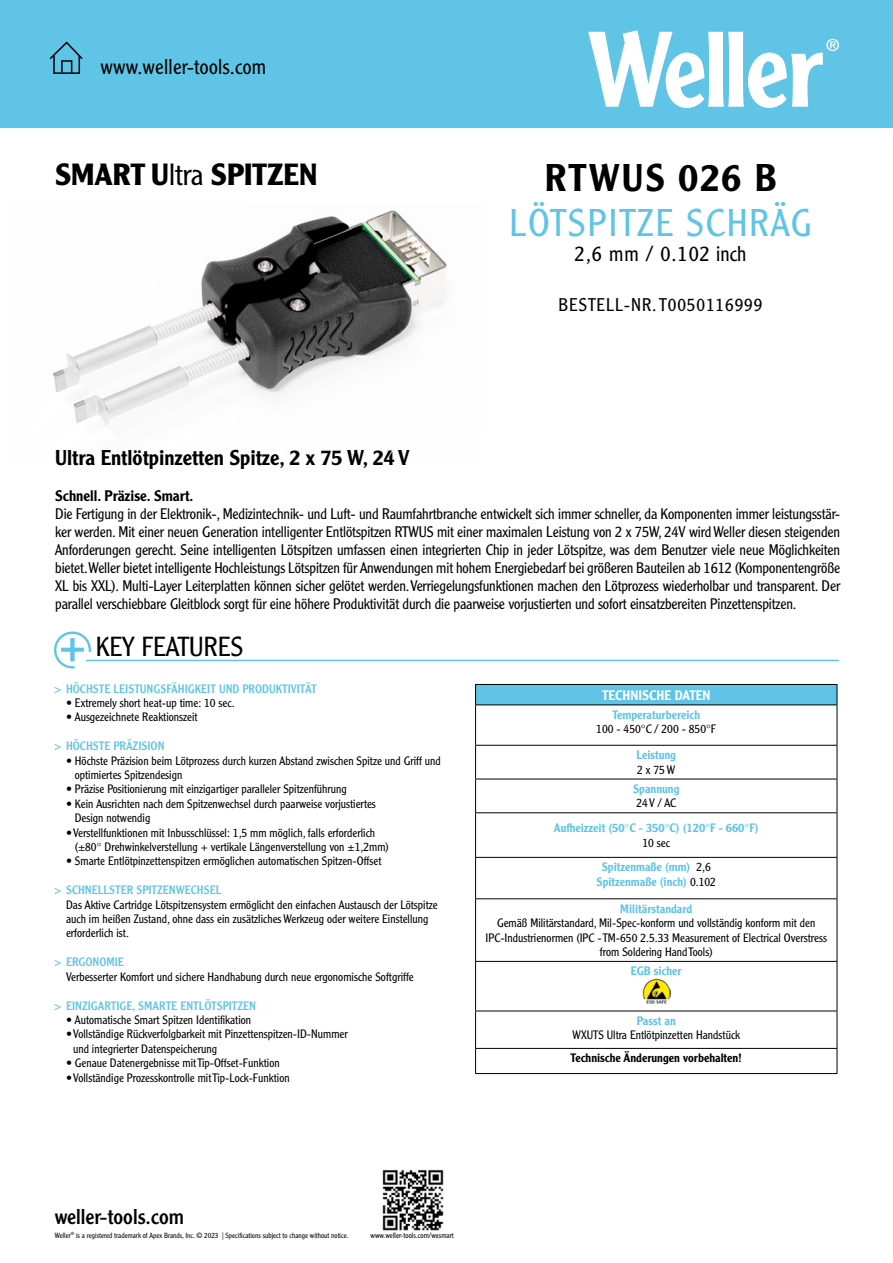
<style>
.page{position:relative;width:893px;height:1263px;background:#fff}
.page>*{position:absolute;margin:0;border:0;box-sizing:border-box;transform-origin:0 0}
.t1{font:300 37.8px "Clearface Gothic LT Std";letter-spacing:.05em;color:#5fc4e5}
.t2{font:500 37.8px "Clearface Gothic LT Std";letter-spacing:.05em;color:#000}
.t3{font:700 30px "Clearface Gothic LT Std";color:#000}
.t4{font:300 27px "Clearface Gothic LT Std";color:#000}
.t5{font:500 21px "Clearface Gothic LT Std";color:#000}
.t6{font:300 21px "Clearface Gothic LT Std";letter-spacing:.01em;color:#000}
.t7{font:21px "Clearface Gothic LT Std";color:#000}
.t8{font:300 18px "Clearface Gothic LT Std";letter-spacing:.05em;color:#000}
.t9{font:300 15px/18px "Clearface Gothic LT Std";letter-spacing:-.01em;color:#000;text-align:justify}
.t10{font:500 15px "Clearface Gothic LT Std";color:#000}
.t11{font:500 13.5px "Clearface Gothic LT Std";color:#fff}
.t12{font:300 12px/14.4px "Clearface Gothic LT Std";color:#000}
.t13{font:500 12px/24.8px "Clearface Gothic LT Std";color:#5fc4e5;text-align:center}
.t14{font:12px "Clearface Gothic LT Std";color:#5fc4e5}
.t15{font:500 12px "Clearface Gothic LT Std";color:#000}
.t16{font:300 7.65px "Clearface Gothic LT Std";color:#000}
.t17{font:300 7.35px "Clearface Gothic LT Std";color:#000}
.s1{font-weight:300}
.s2{font-weight:300;color:#000}
</style>
<div class="page">
<img style="left:52px;top:210px;width:395px;height:216px">
<div style="left:0;top:0;width:893px;height:128px;background:#5fc4e5"></div>
<svg style="left:588px;top:30px;width:251px;height:78px"></svg>
<svg style="left:49px;top:41px;width:34px;height:33px"></svg>
<svg style="left:54px;top:631px;width:37px;height:37px"></svg>
<hr style="left:86px;top:660px;width:753px;height:1px;background:#5fc4e5">
<div style="left:476px;top:684px;width:361px;height:21px;background:#5fc4e5"></div>
<hr style="left:475px;top:684px;width:362px;height:1px;background:#000">
<svg style="left:475px;top:685px;width:1px;height:19px"></svg>
<svg style="left:837px;top:685px;width:1px;height:19px"></svg>
<hr style="left:475px;top:704px;width:362px;height:1px;background:#000">
<hr style="left:475px;top:705px;width:1px;height:40px;background:#000">
<hr style="left:837px;top:705px;width:1px;height:40px;background:#000">
<hr style="left:475px;top:745px;width:362px;height:1px;background:#000">
<hr style="left:475px;top:746px;width:1px;height:33px;background:#000">
<hr style="left:837px;top:746px;width:1px;height:33px;background:#000">
<hr style="left:475px;top:779px;width:362px;height:1px;background:#000">
<hr style="left:475px;top:779px;width:1px;height:33px;background:#000">
<hr style="left:837px;top:779px;width:1px;height:33px;background:#000">
<hr style="left:475px;top:812px;width:362px;height:1px;background:#000">
<hr style="left:475px;top:813px;width:1px;height:44px;background:#000">
<hr style="left:837px;top:813px;width:1px;height:44px;background:#000">
<hr style="left:475px;top:857px;width:362px;height:1px;background:#000">
<hr style="left:475px;top:858px;width:1px;height:40px;background:#000">
<hr style="left:837px;top:858px;width:1px;height:40px;background:#000">
<hr style="left:475px;top:898px;width:362px;height:1px;background:#000">
<hr style="left:475px;top:899px;width:1px;height:62px;background:#000">
<hr style="left:837px;top:899px;width:1px;height:62px;background:#000">
<hr style="left:475px;top:961px;width:362px;height:1px;background:#000">
<hr style="left:475px;top:962px;width:1px;height:48px;background:#000">
<hr style="left:837px;top:962px;width:1px;height:48px;background:#000">
<hr style="left:475px;top:1010px;width:362px;height:1px;background:#000">
<hr style="left:475px;top:1011px;width:1px;height:37px;background:#000">
<hr style="left:837px;top:1011px;width:1px;height:37px;background:#000">
<hr style="left:475px;top:1048px;width:362px;height:1px;background:#000">
<svg style="left:475px;top:1049px;width:1px;height:24px"></svg>
<svg style="left:837px;top:1049px;width:1px;height:24px"></svg>
<hr style="left:475px;top:1073px;width:362px;height:1px;background:#000">
<img style="left:642px;top:978px;width:29px;height:26px">
<img style="left:382px;top:1170px;width:62px;height:61px">
<h3 class="t6" style="left:101px;top:54px;width:167px">www.weller-tools.com</h3>
<h2 class="t3" style="left:55px;top:157px;width:264px">SMART U<span class="s1">ltra</span> SPITZEN</h2>
<h1 class="t2" style="left:545px;top:154px;width:233px">RTWUS 026 B</h1>
<h1 class="t1" style="left:509px;top:200px;width:304px">LÖTSPITZE SCHRÄG</h1>
<h3 class="t6" style="left:575px;top:241px;width:173px">2,6 mm / 0.102 inch</h3>
<h3 class="t8" style="left:559px;top:294px;width:205px">BESTELL-NR. T0050116999</h3>
<h3 class="t5" style="left:55px;top:445px;width:356px">Ultra Entlötpinzetten Spitze, 2 x 75 W, 24 V</h3>
<p class="t10" style="left:55px;top:486px;width:140px">Schnell. Präzise. Smart.</p>
<p class="t9" style="left:55px;top:505px;width:786px">Die Fertigung in der Elektronik-, Medizintechnik- und Luft- und Raumfahrtbranche entwickelt sich immer schneller, da Komponenten immer leistungsstär&shy;ker werden. Mit einer neuen Generation intelligenter Entlötspitzen RTWUS mit einer maximalen Leistung von 2 x 75W, 24V wird Weller diesen steigenden Anforderungen gerecht. Seine intelligenten Lötspitzen umfassen einen integrierten Chip in jeder Lötspitze, was dem Benutzer viele neue Möglichkeiten bietet. Weller bietet intelligente Hochleistungs Lötspitzen für Anwendungen mit hohem Energiebedarf bei größeren Bauteilen ab 1612 (Komponentengröße XL bis XXL). Multi-Layer Leiterplatten können sicher gelötet werden. Verriegelungsfunktionen machen den Lötprozess wiederholbar und transparent. Der parallel verschiebbare Gleitblock sorgt für eine höhere Produktivität durch die paarweise vorjustierten und sofort einsatzbereiten Pinzettenspitzen.</p>
<h3 class="t4" style="left:96px;top:630px;width:149px">KEY FEATURES</h3>
<p class="t14" style="left:54px;top:681px;width:264px">&gt; HÖCHSTE LEISTUNGSFÄHIGKEIT UND PRODUKTIVITÄT</p>
<p class="t12" style="left:66px;top:696px;width:170px">• Extremely short heat-up time: 10 sec.</p>
<p class="t12" style="left:66px;top:710px;width:133px">• Ausgezeichnete Reaktionszeit</p>
<p class="t14" style="left:54px;top:738px;width:112px">&gt; HÖCHSTE PRÄZISION</p>
<p class="t12" style="left:75px;top:753px;width:368px;text-indent:-9px">• Höchste Präzision beim Lötprozess durch kurzen Abstand zwischen Spitze und Griff und optimiertes Spitzendesign</p>
<p class="t12" style="left:66px;top:782px;width:282px">• Präzise Positionierung mit einzigartiger paralleler Spitzenführung</p>
<p class="t12" style="left:75px;top:796px;width:303px;text-indent:-9px">• Kein Ausrichten nach dem Spitzenwechsel durch paarweise vorjustiertes<br>Design notwendig</p>
<p class="t12" style="left:75px;top:825px;width:316px;text-indent:-9px">• Verstellfunktionen mit Inbusschlüssel: 1,5 mm möglich, falls erforderlich (±80° Drehwinkelverstellung + vertikale Längenverstellung von ±1,2mm)</p>
<p class="t12" style="left:66px;top:854px;width:317px">• Smarte Entlötpinzettenspitzen ermöglichen automatischen Spitzen-Offset</p>
<p class="t14" style="left:54px;top:882px;width:169px">&gt; SCHNELLSTER SPITZENWECHSEL</p>
<p class="t12" style="left:66px;top:897px;width:373px">Das Aktive Cartridge Lötspitzensystem ermöglicht den einfachen Austausch der Lötspitze auch im heißen Zustand, ohne dass ein zusätzliches Werkzeug oder weitere Einstellung erforderlich ist.</p>
<p class="t14" style="left:54px;top:954px;width:71px">&gt; ERGONOMIE</p>
<p class="t12" style="left:66px;top:969px;width:349px">Verbesserter Komfort und sichere Handhabung durch neue ergonomische Softgriffe</p>
<p class="t14" style="left:54px;top:998px;width:204px">&gt; EINZIGARTIGE, SMARTE ENTLÖTSPITZEN</p>
<p class="t12" style="left:66px;top:1012px;width:187px">• Automatische Smart Spitzen Identifikation</p>
<p class="t12" style="left:73px;top:1027px;width:276px;text-indent:-7px">• Vollständige Rückverfolgbarkeit mit Pinzettenspitzen-ID-Nummer und integrierter Datenspeicherung</p>
<p class="t12" style="left:66px;top:1056px;width:215px">• Genaue Datenergebnisse mit Tip-Offset-Funktion</p>
<p class="t12" style="left:66px;top:1070px;width:225px">• Vollständige Prozesskontrolle mit Tip-Lock-Funktion</p>
<p class="t11" style="left:602px;top:686px;width:110px">TECHNISCHE DATEN</p>
<p class="t13" style="left:612px;top:702px;width:89px">Temperaturbereich</p>
<p class="t12" style="left:596px;top:722px;width:121px">100 - 450°C / 200 - 850°F</p>
<p class="t13" style="left:636px;top:742px;width:41px">Leistung</p>
<p class="t12" style="left:637px;top:762px;width:39px">2 x 75 W</p>
<p class="t13" style="left:633px;top:776px;width:48px">Spannung</p>
<p class="t12" style="left:636px;top:796px;width:41px">24 V / AC</p>
<p class="t13" style="left:554px;top:815px;width:206px">Aufheizzeit (50°C - 350°C) (120°F - 660°F)</p>
<p class="t13" style="left:602px;top:830px;width:111px"><span class="s2">10 sec<br></span>Spitzenmaße (mm) <span class="s2">2,6</span></p>
<p class="t13" style="left:597px;top:869px;width:121px">Spitzenmaße (inch) <span class="s2">0.102</span></p>
<p class="t13" style="left:620px;top:896px;width:74px">Militärstandard</p>
<p class="t12" style="left:485px;top:916px;width:343px;text-align:center">Gemäß Militärstandard, Mil-Spec-konform und vollständig konform mit den<br>IPC-Industrienormen (IPC - TM-650 2.5.33 Measurement of Electrical Overstress from Soldering Hand Tools)</p>
<p class="t13" style="left:631px;top:959px;width:53px">EGB sicher</p>
<p class="t13" style="left:637px;top:1008px;width:40px">Passt an</p>
<p class="t12" style="left:573px;top:1028px;width:169px">WXUTS Ultra Entlötpinzetten Handstück</p>
<p class="t15" style="left:571px;top:1051px;width:173px">Technische Änderungen vorbehalten!</p>
<h3 class="t7" style="left:55px;top:1203px;width:131px">weller-tools.com</h3>
<p class="t17" style="left:55px;top:1230px;width:295px">Weller<sup>®</sup> is a registered trademark of Apex Brands, Inc. © 2023 | Specifications subject to change without notice.</p>
<p class="t16" style="left:371px;top:1230px;width:85px">www.weller-tools.com/wxsmart</p>
</div>
